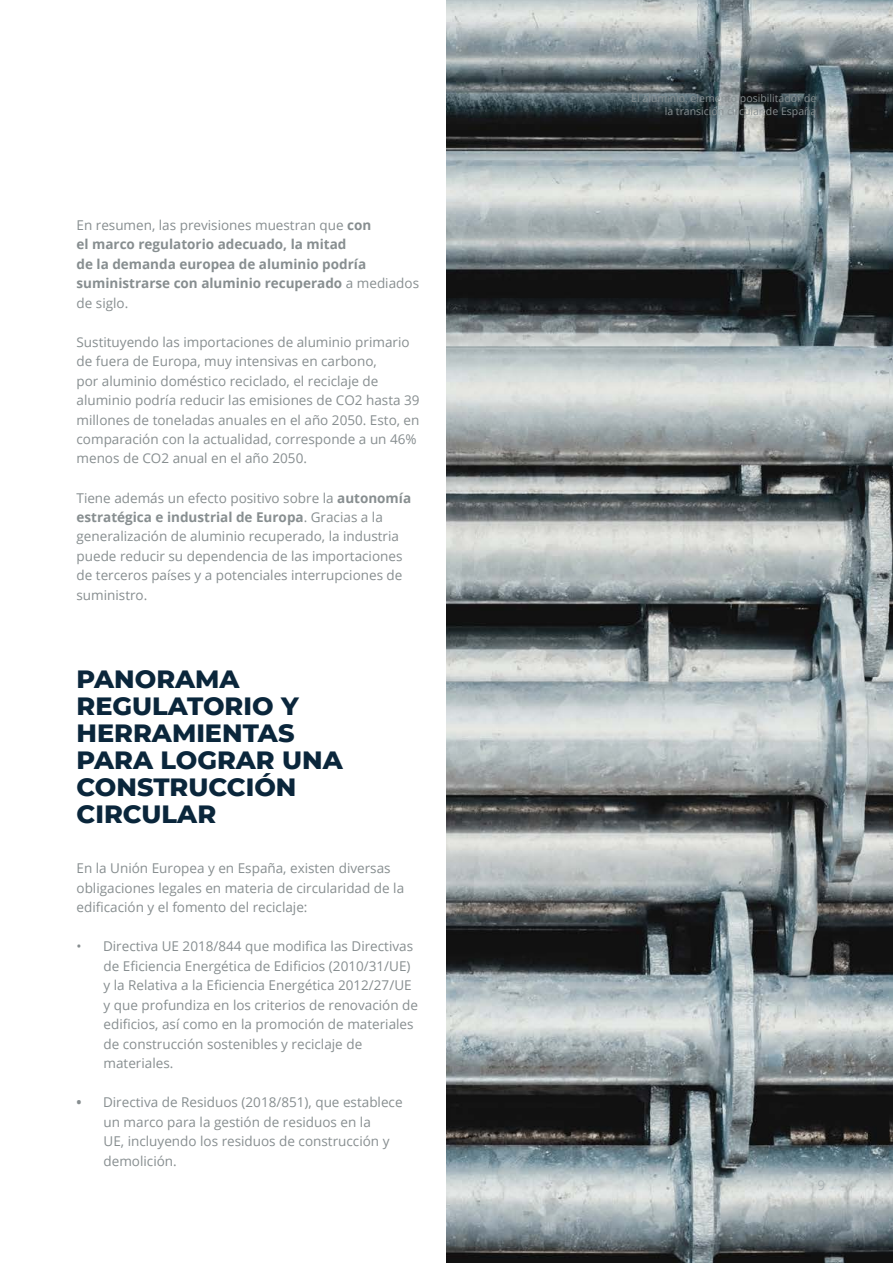
<style>
.page{position:relative;width:893px;height:1263px;background:#fff}
.page>*{position:absolute;margin:0;border:0;box-sizing:border-box;transform-origin:0 0}
.t1{font:800 25.5px/27px "Montserrat";color:#0a263b}
.t2{font:13.5px/19.5px "Open Sans";color:#878e90}
.t3{font:700 13.5px/19.5px "Open Sans";color:#878e90}
.t4{font:13.5px "Open Sans";color:#acb4b6}
.t5{font:10.5px/13.5px "Open Sans";color:#878e90;text-align:right}
.s1{font-weight:400}
.s2{font-weight:700}
</style>
<div class="page">
<img style="left:446px;top:0;width:447px;height:1263px">
<p class="t3" style="left:77px;top:215px;width:344px"><span class="s1">En resumen, las previsiones muestran que</span> con<br>el marco regulatorio adecuado, la mitad<br>de la demanda europea de aluminio podría suministrarse con aluminio recuperado <span class="s1">a mediados de siglo.</span></p>
<p class="t2" style="left:77px;top:331px;width:345px">Sustituyendo las importaciones de aluminio primario de fuera de Europa, muy intensivas en carbono,<br>por aluminio doméstico reciclado, el reciclaje de aluminio podría reducir las emisiones de CO2 hasta 39 millones de toneladas anuales en el año 2050. Esto, en comparación con la actualidad, corresponde a un 46% menos de CO2 anual en el año 2050.</p>
<p class="t2" style="left:77px;top:487px;width:336px">Tiene además un efecto positivo sobre la <span class="s2">autonomía estratégica e industrial de Europa</span>. Gracias a la generalización de aluminio recuperado, la industria puede reducir su dependencia de las importaciones de terceros países y a potenciales interrupciones de suministro.</p>
<h1 class="t1" style="left:77px;top:664px;width:268px">PANORAMA<br>REGULATORIO Y<br>HERRAMIENTAS<br>PARA LOGRAR UNA<br>CONSTRUCCIÓN<br>CIRCULAR</h1>
<p class="t2" style="left:77px;top:858px;width:329px">En la Unión Europea y en España, existen diversas obligaciones legales en materia de circularidad de la edificación y el fomento del reciclaje:</p>
<p class="t2" style="left:104px;top:936px;width:316px;text-indent:-27px">• Directiva UE 2018/844 que modifica las Directivas de Eficiencia Energética de Edificios (2010/31/UE) y la Relativa a la Eficiencia Energética 2012/27/UE y que profundiza en los criterios de renovación de edificios, así como en la promoción de materiales de construcción sostenibles y reciclaje de materiales.</p>
<p class="t2" style="left:104px;top:1092px;width:301px;text-indent:-27px"><span class="s2">•</span> Directiva de Residuos (2018/851), que establece un marco para la gestión de residuos en la<br>UE, incluyendo los residuos de construcción y demolición.</p>
<p class="t5" style="left:631px;top:91px;width:187px">El aluminio, elemento posibilitador de la transición circular de España</p>
<p class="t4" style="left:817px;top:1176px;width:9px">9</p>
</div>
